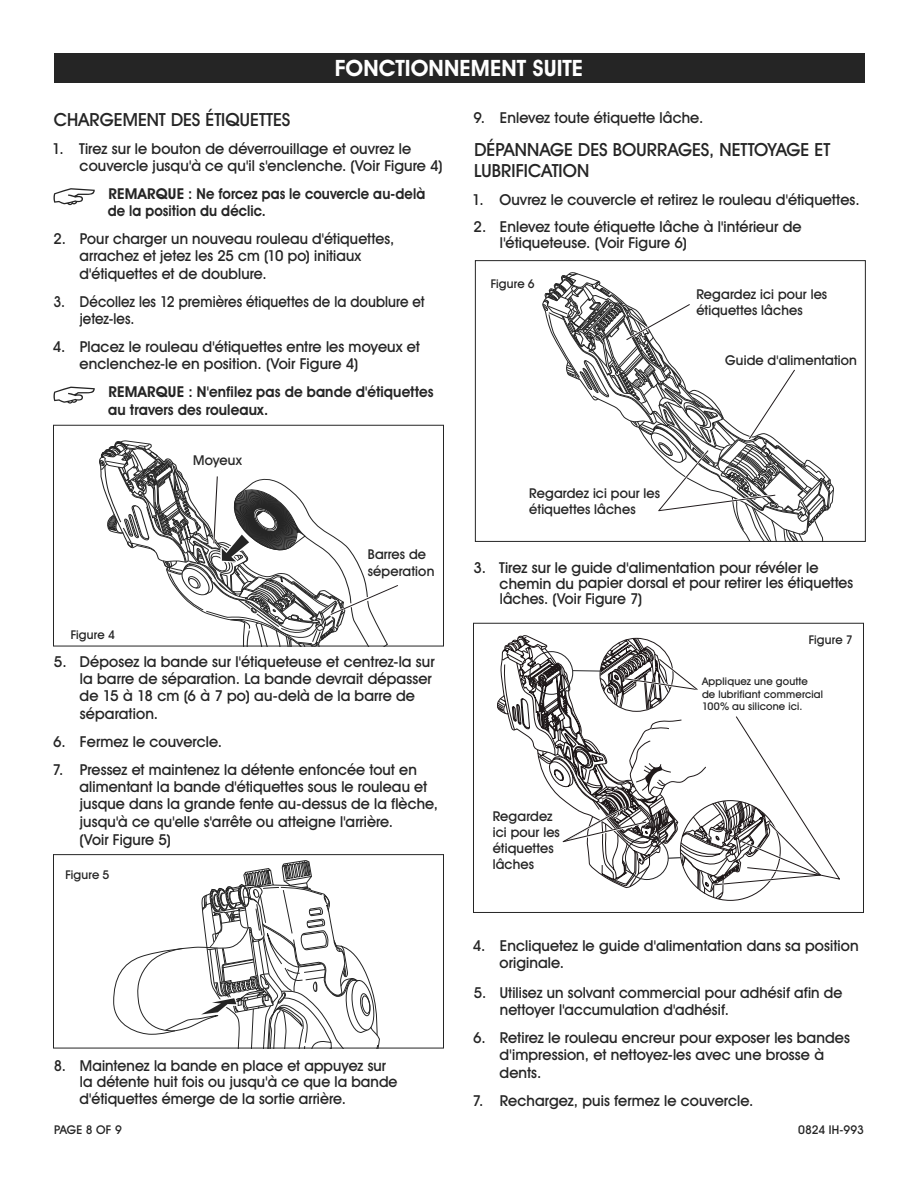
<style>
.page{position:relative;width:918px;height:1188px;background:#fff}
.page>*{position:absolute;margin:0;border:0;box-sizing:border-box;transform-origin:0 0}
.t1{font:700 22.5px "Uline Two Knine";letter-spacing:.005em;color:#fff}
.t2{font:18px/21.6px "Uline Two Knine";letter-spacing:-.005em;color:#252525}
.t3{font:15px/17.2px "Uline Two Knine";letter-spacing:.005em;color:#252525}
.t4{font:700 15px/17.2px "Uline Two Knine";letter-spacing:.005em;color:#252525}
.t5{font:15px/17.2px "Uline Two Knine";letter-spacing:.005em;color:#252525;scale:.93 1}
.t6{font:13.5px/16.2px "Uline Two Knine";letter-spacing:.01em;color:#252525}
.t7{font:12px "Uline Two Knine";letter-spacing:.01em;color:#252525}
.t8{font:10.5px/12.6px "Uline Two Knine";letter-spacing:.02em;color:#252525}
</style>
<div class="page">
<svg style="left:53px;top:188px;width:42px;height:17px"></svg>
<svg style="left:53px;top:387px;width:42px;height:17px"></svg>
<svg style="left:113px;top:860px;width:267px;height:186px"></svg>
<div style="left:53px;top:854px;width:391px;height:194px;border:1px solid #252525"></div>
<svg style="left:99px;top:441px;width:299px;height:203px"></svg>
<div style="left:53px;top:425px;width:391px;height:221px;border:1px solid #252525"></div>
<div style="left:55px;top:53px;width:810px;height:30px;background:#252525"></div>
<svg style="left:543px;top:273px;width:291px;height:267px"></svg>
<div style="left:475px;top:260px;width:391px;height:282px;border:1px solid #252525"></div>
<svg style="left:497px;top:637px;width:343px;height:263px"></svg>
<div style="left:473px;top:623px;width:391px;height:290px;border:1px solid #252525"></div>
<h1 class="t1" style="left:335px;top:55px;width:249px">FONCTIONNEMENT SUITE</h1>
<p class="t2" style="left:54px;top:108px;width:238px">CHARGEMENT DES ÉTIQUETTES</p>
<p class="t3" style="left:80px;top:139px;width:365px;text-indent:-28px">1. Tirez sur le bouton de déverrouillage et ouvrez le couvercle jusqu'à ce qu'il s'enclenche. (Voir Figure 4)</p>
<p class="t4" style="left:108px;top:185px;width:319px">REMARQUE : Ne forcez pas le couvercle au-delà de la position du déclic.</p>
<p class="t3" style="left:80px;top:230px;width:316px;text-indent:-26px">2. Pour charger un nouveau rouleau d'étiquettes, arrachez et jetez les 25 cm (10 po) initiaux d'étiquettes et de doublure.</p>
<p class="t5" style="left:80px;top:293px;width:372px;text-indent:-26px">3. Décollez les 12 premières étiquettes de la doublure et jetez-les.</p>
<p class="t3" style="left:80px;top:338px;width:342px;text-indent:-27px">4. Placez le rouleau d'étiquettes entre les moyeux et enclenchez-le en position. (Voir Figure 4)</p>
<p class="t4" style="left:108px;top:383px;width:327px">REMARQUE : N'enfilez pas de bande d'étiquettes au travers des rouleaux.</p>
<p class="t7" style="left:71px;top:627px;width:46px">Figure 4</p>
<p class="t6" style="left:193px;top:452px;width:50px">Moyeux</p>
<p class="t6" style="left:368px;top:546px;width:68px">Barres de séperation</p>
<p class="t3" style="left:80px;top:653px;width:357px;text-indent:-26px">5. Déposez la bande sur l'étiqueteuse et centrez-la sur la barre de séparation. La bande devrait dépasser de 15 à 18 cm (6 à 7 po) au-delà de la barre de séparation.</p>
<p class="t3" style="left:53px;top:733px;width:170px">6. Fermez le couvercle.</p>
<p class="t3" style="left:80px;top:760px;width:360px;text-indent:-27px">7. Pressez et maintenez la détente enfoncée tout en alimentant la bande d'étiquettes sous le rouleau et jusque dans la grande fente au-dessus de la flèche, jusqu'à ce qu'elle s'arrête ou atteigne l'arrière.<br>(Voir Figure 5)</p>
<p class="t7" style="left:65px;top:867px;width:46px">Figure 5</p>
<p class="t3" style="left:80px;top:1057px;width:320px;line-height:16.5px;text-indent:-26px">8. Maintenez la bande en place et appuyez sur la détente huit fois ou jusqu'à ce que la bande d'étiquettes émerge de la sortie arrière.</p>
<p class="t3" style="left:474px;top:109px;width:231px">9. Enlevez toute étiquette lâche.</p>
<p class="t2" style="left:474px;top:138px;width:358px">DÉPANNAGE DES BOURRAGES, NETTOYAGE ET<br>LUBRIFICATION</p>
<p class="t3" style="left:472px;top:190px;width:389px">1. Ouvrez le couvercle et retirez le rouleau d'étiquettes.</p>
<p class="t3" style="left:500px;top:218px;width:303px;line-height:16.5px;text-indent:-26px">2. Enlevez toute étiquette lâche à l'intérieur de l'étiqueteuse. (Voir Figure 6)</p>
<p class="t7" style="left:491px;top:277px;width:46px">Figure 6</p>
<p class="t6" style="left:696px;top:286px;width:132px">Regardez ici pour les étiquettes lâches</p>
<p class="t6" style="left:725px;top:352px;width:133px">Guide d'alimentation</p>
<p class="t6" style="left:529px;top:485px;width:132px">Regardez ici pour les étiquettes lâches</p>
<p class="t3" style="left:500px;top:560px;width:355px;line-height:15px;text-indent:-26px">3. Tirez sur le guide d'alimentation pour révéler le chemin du papier dorsal et pour retirer les étiquettes</p>
<p class="t3" style="left:500px;top:590px;width:144px">lâches. (Voir Figure 7)</p>
<p class="t6" style="left:493px;top:808px;width:69px">Regardez ici pour les étiquettes lâches</p>
<p class="t7" style="left:809px;top:633px;width:46px">Figure 7</p>
<p class="t8" style="left:702px;top:675px;width:123px">Appliquez une goutte de lubrifiant commercial<br>100% au silicone ici.</p>
<p class="t3" style="left:500px;top:937px;width:361px;text-indent:-27px">4. Encliquetez le guide d'alimentation dans sa position originale.</p>
<p class="t3" style="left:500px;top:984px;width:344px;text-indent:-26px">5. Utilisez un solvant commercial pour adhésif afin de nettoyer l'accumulation d'adhésif.</p>
<p class="t3" style="left:500px;top:1029px;width:352px;text-indent:-26px">6. Retirez le rouleau encreur pour exposer les bandes d'impression, et nettoyez-les avec une brosse à dents.</p>
<p class="t3" style="left:472px;top:1092px;width:283px">7. Rechargez, puis fermez le couvercle.</p>
<p class="t7" style="left:54px;top:1122px;width:69px">PAGE 8 OF 9</p>
<p class="t7" style="left:798px;top:1122px;width:67px">0824 IH-993</p>
</div>
